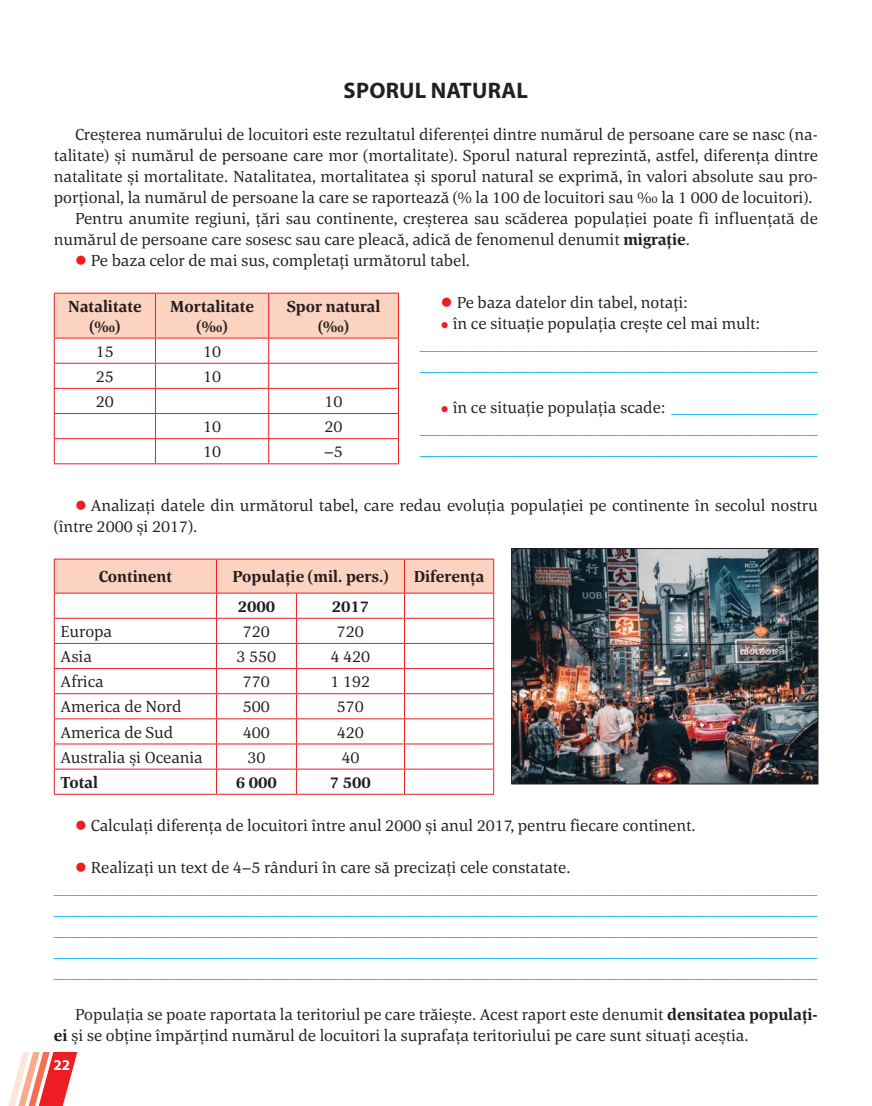
<style>
.page{position:relative;width:872px;height:1106px;background:#fff}
.page>*{position:absolute;margin:0;border:0;box-sizing:border-box;transform-origin:0 0}
.t1{font:700 22.5px "Myriad Pro";letter-spacing:.01em;color:#231f20}
.t2{font:16.5px/21px "Corda";color:#231f20}
.t3{font:16.5px/21px "Corda";color:#00aeef}
.t4{font:700 16.5px/19.8px "Corda";color:#231f20;text-align:center}
.t5{font:700 15px "Myriad Pro";color:#fff}
.s1{font-weight:700}
.s2{color:#ee1d23}
.s3{color:#231f20}
</style>
<div class="page">
<svg style="left:8px;top:1052px;width:69px;height:54px"></svg>
<svg style="left:54px;top:293px;width:345px;height:170px"></svg>
<hr style="left:54px;top:463px;width:101px;height:1px;background:#ee1d23">
<hr style="left:155px;top:463px;width:114px;height:1px;background:#ee1d23">
<hr style="left:269px;top:463px;width:130px;height:1px;background:#ee1d23">
<hr style="left:54px;top:558px;width:162px;height:1px;background:#ee1d23">
<hr style="left:216px;top:558px;width:80px;height:1px;background:#ee1d23">
<hr style="left:296px;top:558px;width:108px;height:1px;background:#ee1d23">
<hr style="left:404px;top:558px;width:90px;height:1px;background:#ee1d23">
<svg style="left:54px;top:559px;width:440px;height:235px"></svg>
<hr style="left:54px;top:794px;width:162px;height:1px;background:#ee1d23">
<hr style="left:216px;top:794px;width:80px;height:1px;background:#ee1d23">
<hr style="left:296px;top:794px;width:108px;height:1px;background:#ee1d23">
<hr style="left:404px;top:794px;width:90px;height:1px;background:#ee1d23">
<img style="left:513px;top:550px;width:303px;height:232px">
<div style="left:511px;top:548px;width:307px;height:236px;border:1px solid #231f20"></div>
<h1 class="t1" style="left:344px;top:75px;width:186px">SPORUL NATURAL</h1>
<p class="t2" style="left:75px;top:123px;width:744px">Creșterea numărului de locuitori este rezultatul diferenței dintre numărul de persoane care se nasc (na-</p>
<p class="t2" style="left:54px;top:144px;width:765px">talitate) și numărul de persoane care mor (mortalitate). Sporul natural reprezintă, astfel, diferența dintre</p>
<p class="t2" style="left:54px;top:165px;width:765px">natalitate și mortalitate. Natalitatea, mortalitatea și sporul natural se exprimă, în valori absolute sau pro-</p>
<p class="t2" style="left:54px;top:186px;width:760px">porțional, la numărul de persoane la care se raportează (% la 100 de locuitori sau ‰ la 1 000 de locuitori).</p>
<p class="t2" style="left:75px;top:207px;width:744px">Pentru anumite regiuni, țări sau continente, creșterea sau scăderea populației poate fi influențată de</p>
<p class="t2" style="left:54px;top:228px;width:637px">numărul de persoane care sosesc sau care pleacă, adică de fenomenul denumit <span class="s1">migrație</span>.</p>
<p class="t2" style="left:75px;top:249px;width:396px"><span class="s2">●</span> Pe baza celor de mai sus, completați următorul tabel.</p>
<p class="t4" style="left:68px;top:296px;width:75px">Natalitate (‰)</p>
<p class="t4" style="left:170px;top:296px;width:86px">Mortalitate (‰)</p>
<p class="t4" style="left:287px;top:296px;width:95px">Spor natural (‰)</p>
<p class="t2" style="left:96px;top:340px;width:20px">15</p>
<p class="t2" style="left:203px;top:340px;width:20px">10</p>
<p class="t2" style="left:96px;top:365px;width:20px">25</p>
<p class="t2" style="left:203px;top:365px;width:20px">10</p>
<p class="t2" style="left:96px;top:390px;width:20px">20</p>
<p class="t2" style="left:324px;top:390px;width:20px">10</p>
<p class="t2" style="left:203px;top:416px;width:20px">10</p>
<p class="t2" style="left:324px;top:416px;width:20px">20</p>
<p class="t2" style="left:203px;top:441px;width:20px">10</p>
<p class="t2" style="left:324px;top:441px;width:20px">–5</p>
<p class="t2" style="left:441px;top:291px;width:248px"><span class="s2">●</span> Pe baza datelor din tabel, notați:</p>
<p class="t3" style="left:420px;top:312px;width:399px;text-indent:21px"><span class="s2">●</span> <span class="s3">în ce situație populația crește cel mai mult: </span>_________________________________________________ _________________________________________________</p>
<p class="t3" style="left:420px;top:396px;width:399px;text-align:justify;text-indent:21px"><span class="s2">●</span> <span class="s3">în ce situație populația scade:</span> __________________ _________________________________________________ _________________________________________________</p>
<p class="t2" style="left:54px;top:494px;width:765px;text-indent:21px"><span class="s2">●</span> Analizați datele din următorul tabel, care redau evoluția populației pe continente în secolul nostru (între 2000 și 2017).</p>
<p class="t4" style="left:99px;top:566px;width:75px">Continent</p>
<p class="t4" style="left:232px;top:566px;width:157px">Populație (mil. pers.)</p>
<p class="t4" style="left:414px;top:566px;width:72px">Diferența</p>
<p class="t4" style="left:238px;top:596px;width:39px">2000</p>
<p class="t4" style="left:332px;top:596px;width:39px">2017</p>
<p class="t2" style="left:61px;top:620px;width:53px">Europa</p>
<p class="t2" style="left:243px;top:620px;width:29px">720</p>
<p class="t2" style="left:337px;top:620px;width:29px">720</p>
<p class="t2" style="left:61px;top:645px;width:33px">Asia</p>
<p class="t2" style="left:236px;top:645px;width:41px">3 550</p>
<p class="t2" style="left:330px;top:645px;width:41px">4 420</p>
<p class="t2" style="left:61px;top:670px;width:45px">Africa</p>
<p class="t2" style="left:243px;top:670px;width:29px">770</p>
<p class="t2" style="left:330px;top:670px;width:41px">1 192</p>
<p class="t2" style="left:61px;top:696px;width:122px">America de Nord</p>
<p class="t2" style="left:243px;top:696px;width:29px">500</p>
<p class="t2" style="left:337px;top:696px;width:29px">570</p>
<p class="t2" style="left:61px;top:721px;width:114px">America de Sud</p>
<p class="t2" style="left:243px;top:721px;width:29px">400</p>
<p class="t2" style="left:337px;top:721px;width:29px">420</p>
<p class="t2" style="left:61px;top:746px;width:144px">Australia și Oceania</p>
<p class="t2" style="left:247px;top:746px;width:20px">30</p>
<p class="t2" style="left:341px;top:746px;width:20px">40</p>
<p class="t4" style="left:61px;top:772px;width:39px">Total</p>
<p class="t4" style="left:236px;top:772px;width:43px">6 000</p>
<p class="t4" style="left:330px;top:772px;width:43px">7 500</p>
<p class="t2" style="left:75px;top:814px;width:622px"><span class="s2">●</span> Calculați diferența de locuitori între anul 2000 și anul 2017, pentru fiecare continent.</p>
<p class="t3" style="left:54px;top:856px;width:765px;text-indent:21px"><span class="s2">●</span> <span class="s3">Realizați un text de 4–5 rânduri în care să precizați cele constatate. </span>______________________________________________________________________________________________ ______________________________________________________________________________________________ ______________________________________________________________________________________________ ______________________________________________________________________________________________ ______________________________________________________________________________________________</p>
<p class="t2" style="left:54px;top:1003px;width:765px;text-indent:21px">Populația se poate raportata la teritoriul pe care trăiește. Acest raport este denumit <span class="s1">densitatea populați&shy;ei</span> și se obține împărțind numărul de locuitori la suprafața teritoriului pe care sunt situați aceștia.</p>
<p class="t5" style="left:53px;top:1055px;width:18px">22</p>
</div>
